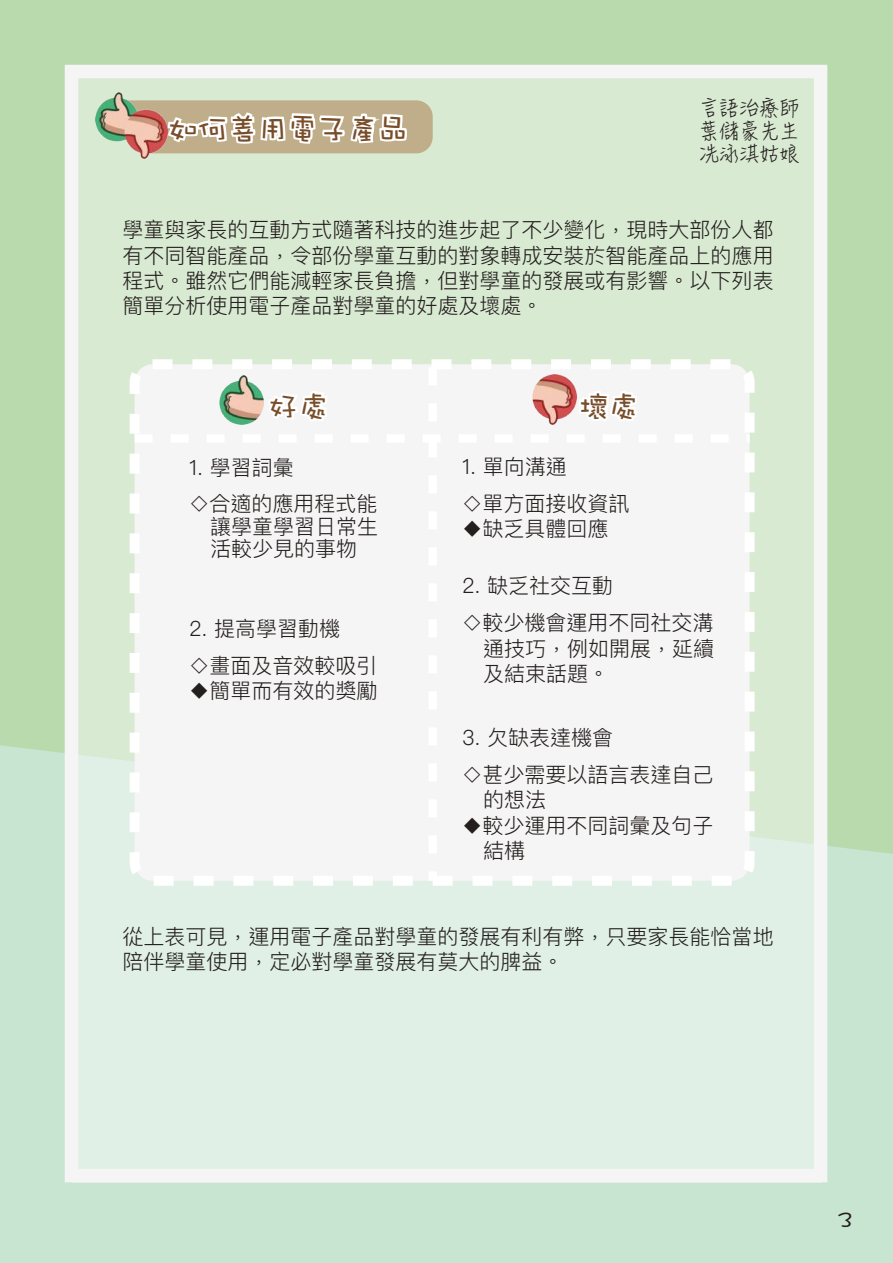
<style>
.page{position:relative;width:893px;height:1263px;background:#fff}
.page>*{position:absolute;margin:0;border:0;box-sizing:border-box;transform-origin:0 0}
.t1{font:31.5px "DF Wa Wa TC W5";letter-spacing:-.05em;color:#784d2a}
.t2{font:21.45px "DF Wa Wa TC W5";color:#241f1f;scale:1.19 1}
.t3{font:300 21px/25.2px "Ping Fang HK";color:#241f1f}
.t4{font:19.5px/23.4px "Hanzi Pen TC W3";color:#241f1f;text-align:justify}
.s1{font-size:20.25px}
</style>
<div class="page">
<div style="left:0;top:0;width:893px;height:1261px;background:#b9daad"></div>
<div style="left:0;top:745px;width:893px;height:518px;background:#c7e5d1"></div>
<div style="left:72px;top:78px;width:750px;height:1105px;background:linear-gradient(to right,#ddeddd,#dceddb);border:2px solid #fff"></div>
<div style="left:65px;top:65px;width:762px;height:1117px;border:14px solid #f6f5f5"></div>
<div style="left:130px;top:359px;width:625px;height:527px;border:10px dashed #fff;border-radius:18px"></div>
<div style="left:135px;top:367px;width:615px;height:514px;background:#f6f5f5"></div>
<img style="left:219px;top:375px;width:45px;height:50px">
<img style="left:532px;top:375px;width:45px;height:49px">
<img style="left:96px;top:93px;width:72px;height:65px">
<svg style="left:124px;top:100px;width:309px;height:53px"></svg>
<h1 class="t1" style="left:167px;top:109px;width:242px">如何善用電子產品</h1>
<p class="t4" style="left:699px;top:95px;width:102px">言語治療師葉儲豪先生冼泳淇姑娘</p>
<p class="t3" style="left:123px;top:217px;width:652px;text-align:justify">學童與家長的互動方式隨著科技的進步起了不少變化，現時大部份人都有不同智能產品，令部份學童互動的對象轉成安裝於智能產品上的應用程式。雖然它們能減輕家長負擔，但對學童的發展或有影響。以下列表簡單分析使用電子產品對學童的好處及壞處。</p>
<h1 class="t1" style="left:268px;top:387px;width:63px">好處</h1>
<h1 class="t1" style="left:578px;top:387px;width:63px">壞處</h1>
<p class="t3" style="left:189px;top:450px;width:190px;line-height:36px">1. 學習詞彙<br><span class="s1">◇</span>合適的應用程式能</p>
<p class="t3" style="left:210px;top:515px;width:169px;line-height:22.5px">讓學童學習日常生活較少見的事物</p>
<p class="t3" style="left:462px;top:448px;width:169px;line-height:37.2px">1. 單向溝通<br><span class="s1">◇</span>單方面接收資訊</p>
<p class="t3" style="left:462px;top:516px;width:148px"><span class="s1">◆</span>缺乏具體回應</p>
<p class="t3" style="left:462px;top:567px;width:253px;line-height:37.2px">2. 缺乏社交互動<br><span class="s1">◇</span>較少機會運用不同社交溝</p>
<p class="t3" style="left:483px;top:635px;width:233px">通技巧，例如開展，延續及結束話題。</p>
<p class="t3" style="left:189px;top:609px;width:190px;line-height:37.2px">2. 提高學習動機<br><span class="s1">◇</span>畫面及音效較吸引</p>
<p class="t3" style="left:189px;top:678px;width:190px"><span class="s1">◆</span>簡單而有效的獎勵</p>
<p class="t3" style="left:462px;top:719px;width:253px;line-height:37.2px">3. 欠缺表達機會<br><span class="s1">◇</span>甚少需要以語言表達自己</p>
<p class="t3" style="left:483px;top:787px;width:64px">的想法</p>
<p class="t3" style="left:483px;top:812px;width:232px;text-indent:-21px"><span class="s1">◆</span>較少運用不同詞彙及句子結構</p>
<p class="t3" style="left:123px;top:923px;width:652px">從上表可見，運用電子產品對學童的發展有利有弊，只要家長能恰當地陪伴學童使用，定必對學童發展有莫大的脾益。</p>
<p class="t2" style="left:836px;top:1207px;width:16px">3</p>
</div>
